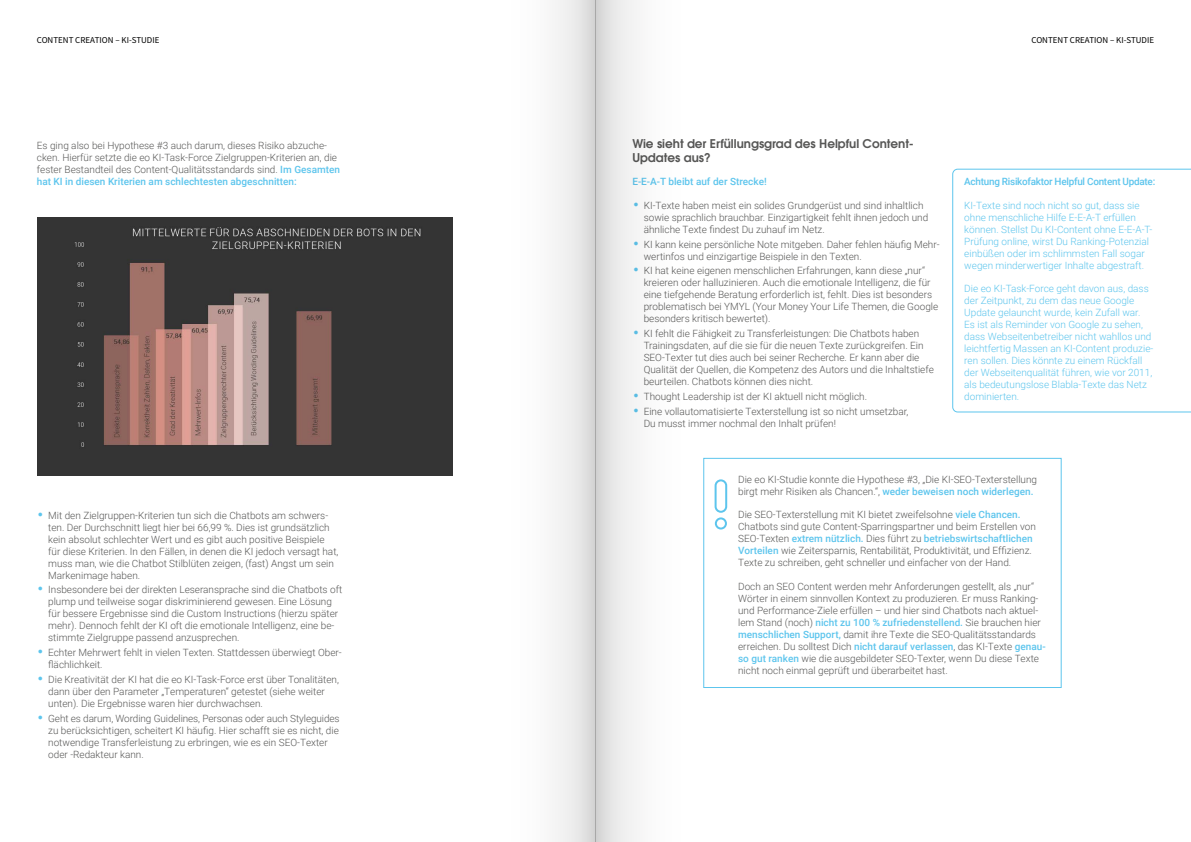
<style>
.page{position:relative;width:1191px;height:842px;background:#fff}
.page>*{position:absolute;margin:0;border:0;box-sizing:border-box;transform-origin:0 0}
.t1{font:600 12px/14.4px "ITC Avant Garde Pro";color:#575756}
.t2{font:300 10px/12px "Roboto";color:#575756}
.t3{font:300 10px/12px "Roboto";color:#5dc5ed}
.t4{font:500 10px "Roboto";letter-spacing:-.025em;color:#5dc5ed}
.t5{font:500 10px "Roboto";color:#5dc5ed}
.t6{font:9px "Source Sans Pro";color:#000}
.s1{font-weight:500;color:#5dc5ed}
.s2{font-family:"ITC Avant Garde Pro";font-weight:600;font-size:12px;color:#5dc5ed}
</style>
<div class="page">
<img style="left:37px;top:218px;width:415px;height:257px">
<svg style="left:952px;top:168px;width:239px;height:245px"></svg>
<svg style="left:703px;top:457px;width:359px;height:231px"></svg>
<div style="left:714px;top:479px;width:13px;height:34px;border:2px solid #5dc5ed;border-radius:5px"></div>
<div style="left:715px;top:517px;width:12px;height:12px;border:2px solid #5dc5ed;border-radius:50%"></div>
<div style="left:506px;top:0;width:89px;height:842px;background:#fbfbfb"></div>
<div style="left:595px;top:0;width:89px;height:842px;background:#f9f9f9"></div>
<div style="left:572px;top:0;width:23px;height:842px;background:linear-gradient(to bottom,#e2e2e2,#e2e2e1)"></div>
<div style="left:595px;top:0;width:24px;height:842px;background:linear-gradient(to right,#d1d1d1,#ececed)"></div>
<p class="t6" style="left:37px;top:35px;width:124px">CONTENT CREATION – KI-STUDIE</p>
<p class="t6" style="left:1031px;top:35px;width:124px">CONTENT CREATION – KI-STUDIE</p>
<p class="t2" style="left:37px;top:139px;width:305px">Es ging also bei Hypothese #3 auch darum, dieses Risiko abzuche&shy;cken. Hierfür setzte die eo KI-Task-Force Zielgruppen-Kriterien an, die fester Bestandteil des Content-Qualitätsstandards sind. <span class="s1">Im Gesamten hat KI in diesen Kriterien am schlechtesten abgeschnitten:</span></p>
<p class="t2" style="left:48px;top:509px;width:292px;text-indent:-11px"><span class="s2">•</span> Mit den Zielgruppen-Kriterien tun sich die Chatbots am schwers&shy;ten. Der Durchschnitt liegt hier bei 66,99 %. Dies ist grundsätzlich kein absolut schlechter Wert und es gibt auch positive Beispiele für diese Kriterien. In den Fällen, in denen die KI jedoch versagt hat, muss man, wie die Chatbot Stilblüten zeigen, (fast) Angst um sein Markenimage haben.</p>
<p class="t2" style="left:48px;top:583px;width:295px;text-indent:-11px"><span class="s2">•</span> Insbesondere bei der direkten Leseransprache sind die Chatbots oft plump und teilweise sogar diskriminierend gewesen. Eine Lösung für bessere Ergebnisse sind die Custom Instructions (hierzu später mehr). Dennoch fehlt der KI oft die emotionale Intelligenz, eine be&shy;stimmte Zielgruppe passend anzusprechen.</p>
<p class="t2" style="left:48px;top:646px;width:295px;text-indent:-11px"><span class="s2">•</span> Echter Mehrwert fehlt in vielen Texten. Stattdessen überwiegt Ober&shy;flächlichkeit.</p>
<p class="t2" style="left:48px;top:673px;width:292px;text-indent:-11px"><span class="s2">•</span> Die Kreativität der KI hat die eo KI-Task-Force erst über Tonalitäten, dann über den Parameter „Temperaturen“ getestet (siehe weiter unten). Die Ergebnisse waren hier durchwachsen.</p>
<p class="t2" style="left:48px;top:712px;width:293px;text-indent:-11px"><span class="s2">•</span> Geht es darum, Wording Guidelines, Personas oder auch Styleguides zu berücksichtigen, scheitert KI häufig. Hier schafft sie es nicht, die notwendige Transferleistung zu erbringen, wie es ein SEO-Texter oder -Redakteur kann.</p>
<p class="t1" style="left:632px;top:136px;width:283px">Wie sieht der Erfüllungsgrad des Helpful Content-<br>Updates aus?</p>
<p class="t5" style="left:632px;top:175px;width:136px">E-E-A-T bleibt auf der Strecke!</p>
<p class="t2" style="left:643px;top:199px;width:286px;text-indent:-11px"><span class="s2">•</span> KI-Texte haben meist ein solides Grundgerüst und sind inhaltlich sowie sprachlich brauchbar. Einzigartigkeit fehlt ihnen jedoch und ähnliche Texte findest Du zuhauf im Netz.</p>
<p class="t2" style="left:643px;top:238px;width:297px;text-indent:-11px"><span class="s2">•</span> KI kann keine persönliche Note mitgeben. Daher fehlen häufig Mehr&shy;wertinfos und einzigartige Beispiele in den Texten.</p>
<p class="t2" style="left:643px;top:265px;width:296px;text-indent:-11px"><span class="s2">•</span> KI hat keine eigenen menschlichen Erfahrungen, kann diese „nur“ kreieren oder halluzinieren. Auch die emotionale Intelligenz, die für eine tiefgehende Beratung erforderlich ist, fehlt. Dies ist besonders problematisch bei YMYL (Your Money Your Life Themen, die Google besonders kritisch bewertet).</p>
<p class="t2" style="left:643px;top:327px;width:292px;text-indent:-11px"><span class="s2">•</span> KI fehlt die Fähigkeit zu Transferleistungen: Die Chatbots haben Trainingsdaten, auf die sie für die neuen Texte zurückgreifen. Ein SEO-Texter tut dies auch bei seiner Recherche. Er kann aber die Qualität der Quellen, die Kompetenz des Autors und die Inhaltstiefe beurteilen. Chatbots können dies nicht.</p>
<p class="t2" style="left:632px;top:390px;width:236px"><span class="s2">•</span> Thought Leadership ist der KI aktuell nicht möglich.</p>
<p class="t2" style="left:643px;top:405px;width:266px;text-indent:-11px"><span class="s2">•</span> Eine vollautomatisierte Texterstellung ist so nicht umsetzbar,<br>Du musst immer nochmal den Inhalt prüfen!</p>
<p class="t4" style="left:964px;top:175px;width:193px">Achtung Risikofaktor Helpful Content Update:</p>
<p class="t3" style="left:964px;top:199px;width:189px">KI-Texte sind noch nicht so gut, dass sie ohne menschliche Hilfe E-E-A-T erfüllen können. Stellst Du KI-Content ohne E-E-A-T-Prüfung online, wirst Du Ranking-Potenzial einbüßen oder im schlimmsten Fall sogar wegen minderwertiger Inhalte abgestraft.</p>
<p class="t3" style="left:964px;top:282px;width:191px">Die eo KI-Task-Force geht davon aus, dass der Zeitpunkt, zu dem das neue Google Update gelauncht wurde, kein Zufall war.<br>Es ist als Reminder von Google zu sehen, dass Webseitenbetreiber nicht wahllos und leichtfertig Massen an KI-Content produzie&shy;ren sollen. Dies könnte zu einem Rückfall der Webseitenqualität führen, wie vor 2011, als bedeutungslose Blabla-Texte das Netz dominierten.</p>
<p class="t2" style="left:738px;top:473px;width:300px">Die eo KI-Studie konnte die Hypothese #3, „Die KI-SEO-Texterstellung birgt mehr Risiken als Chancen.“, <span class="s1">weder beweisen noch widerlegen.</span></p>
<p class="t2" style="left:738px;top:508px;width:299px">Die SEO-Texterstellung mit KI bietet zweifelsohne <span class="s1">viele Chancen.<br></span>Chatbots sind gute Content-Sparringspartner und beim Erstellen von SEO-Texten <span class="s1">extrem nützlich.</span> Dies führt zu <span class="s1">betriebswirtschaftlichen Vorteilen</span> wie Zeitersparnis, Rentabilität, Produktivität, und Effizienz.<br>Texte zu schreiben, geht schneller und einfacher von der Hand.</p>
<p class="t2" style="left:738px;top:580px;width:309px">Doch an SEO Content werden mehr Anforderungen gestellt, als „nur“ Wörter in einem sinnvollen Kontext zu produzieren. Er muss Ranking&shy;und Performance-Ziele erfüllen – und hier sind Chatbots nach aktuel&shy;lem Stand (noch) <span class="s1">nicht zu 100 % zufriedenstellend.</span> Sie brauchen hier <span class="s1">menschlichen Support,</span> damit ihre Texte die SEO-Qualitätsstandards erreichen. Du solltest Dich <span class="s1">nicht darauf verlassen</span>, das KI-Texte <span class="s1">genau&shy;so gut ranken</span> wie die ausgebildeter SEO-Texter, wenn Du diese Texte nicht noch einmal geprüft und überarbeitet hast.</p>
</div>
